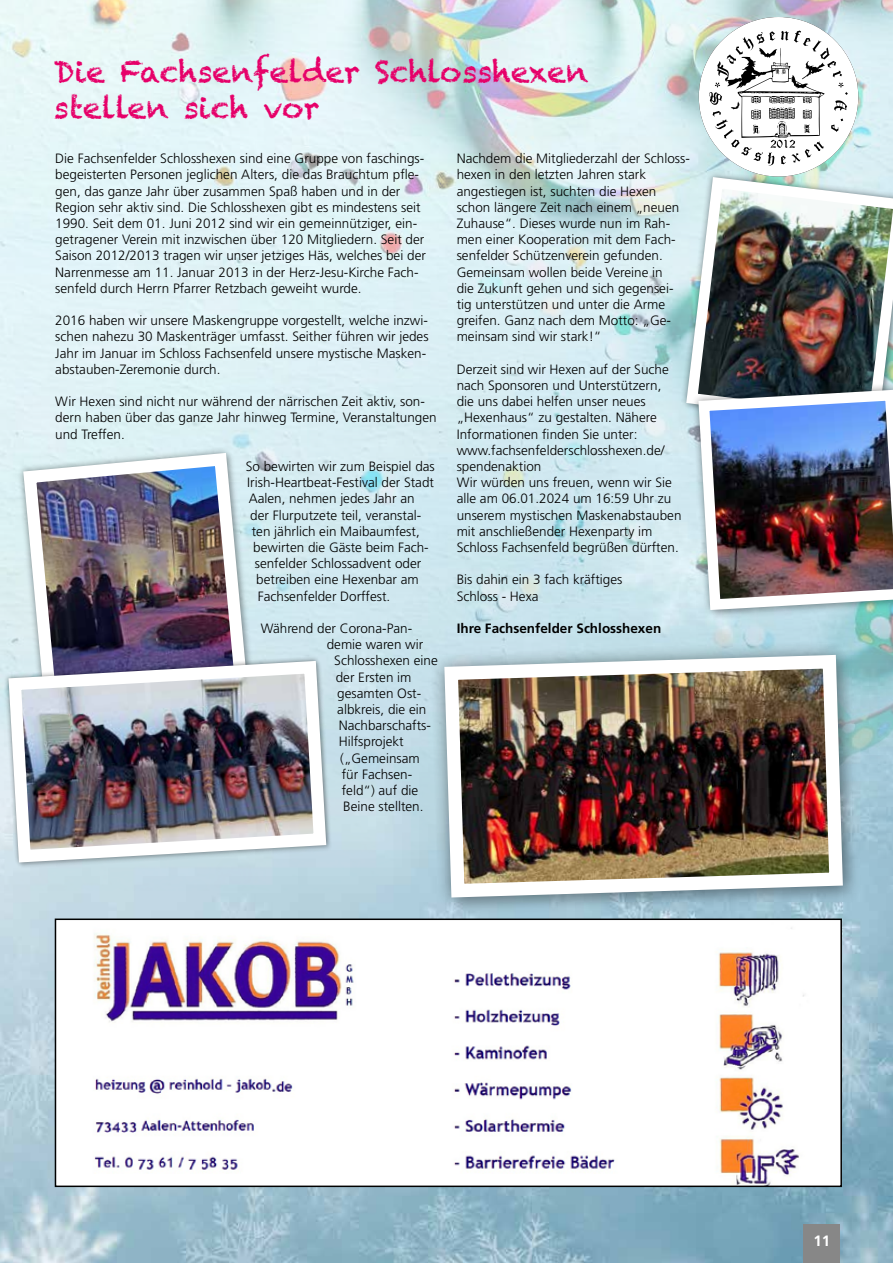
<style>
.page{position:relative;width:893px;height:1263px;background:#fff}
.page>*{position:absolute;margin:0;border:0;box-sizing:border-box;transform-origin:0 0}
.t1{font:30px/36px "Chalkduster";color:#e60069}
.t2{font:700 15px "Frutiger LT Std";color:#fff}
.t3{font:300 13.5px/16.2px "Frutiger LT Std";color:#000}
.t4{font:700 13.5px "Frutiger LT Std";color:#000}
</style>
<div class="page">
<img style="left:0;top:1032px;width:893px;height:231px">
<img style="left:0;top:0;width:893px;height:1032px">
<div style="left:804px;top:1224px;width:36px;height:39px;background:#878787"></div>
<img style="left:17px;top:446px;width:237px;height:208px">
<img style="left:680px;top:171px;width:213px;height:260px">
<div style="left:699px;top:17px;width:159px;height:160px;background:#fff;border-radius:80px"></div>
<svg style="left:709px;top:31px;width:139px;height:135px"></svg>
<img style="left:2px;top:654px;width:331px;height:215px">
<svg style="left:690px;top:382px;width:203px;height:236px;background:#a0b8bf"></svg>
<img style="left:693px;top:384px;width:200px;height:232px">
<div style="left:439px;top:649px;width:424px;height:269px;background:#000;opacity:.2"></div>
<svg style="left:428px;top:638px;width:431px;height:276px;background:#aeceda"></svg>
<img style="left:437px;top:648px;width:413px;height:256px">
<img style="left:58px;top:921px;width:781px;height:263px">
<div style="left:55px;top:918px;width:787px;height:269px;border:2px solid #000"></div>
<h1 class="t1" style="left:54px;top:53px;width:536px">Die Fachsenfelder Schlosshexen stellen sich vor</h1>
<p class="t3" style="left:55px;top:151px;width:372px">Die Fachsenfelder Schlosshexen sind eine Gruppe von faschings&shy;begeisterten Personen jeglichen Alters, die das Brauchtum pfle&shy;gen, das ganze Jahr über zusammen Spaß haben und in der Region sehr aktiv sind. Die Schlosshexen gibt es mindestens seit 1990. Seit dem 01. Juni 2012 sind wir ein gemeinnütziger, ein&shy;getragener Verein mit inzwischen über 120 Mitgliedern. Seit der Saison 2012/2013 tragen wir unser jetziges Häs, welches bei der Narrenmesse am 11. Januar 2013 in der Herz-Jesu-Kirche Fach&shy;senfeld durch Herrn Pfarrer Retzbach geweiht wurde.</p>
<p class="t3" style="left:55px;top:313px;width:375px">2016 haben wir unsere Maskengruppe vorgestellt, welche inzwi&shy;schen nahezu 30 Maskenträger umfasst. Seither führen wir jedes Jahr im Januar im Schloss Fachsenfeld unsere mystische Masken&shy;abstauben-Zeremonie durch.</p>
<p class="t3" style="left:55px;top:394px;width:383px">Wir Hexen sind nicht nur während der närrischen Zeit aktiv, son&shy;dern haben über das ganze Jahr hinweg Termine, Veranstaltungen und Treffen.</p>
<p class="t3" style="left:246px;top:458px;width:191px">So bewirten wir zum Beispiel das</p>
<p class="t3" style="left:247px;top:475px;width:188px">Irish-Heartbeat-Festival der Stadt</p>
<p class="t3" style="left:249px;top:491px;width:167px">Aalen, nehmen jedes Jahr an</p>
<p class="t3" style="left:250px;top:507px;width:172px">der Flurputzete teil, veranstal-</p>
<p class="t3" style="left:252px;top:523px;width:170px">ten jährlich ein Maibaumfest,</p>
<p class="t3" style="left:253px;top:539px;width:177px">bewirten die Gäste beim Fach-</p>
<p class="t3" style="left:255px;top:556px;width:168px">senfelder Schlossadvent oder</p>
<p class="t3" style="left:256px;top:572px;width:164px">betreiben eine Hexenbar am</p>
<p class="t3" style="left:258px;top:588px;width:134px">Fachsenfelder Dorffest.</p>
<p class="t3" style="left:261px;top:620px;width:153px">Während der Corona-Pan-</p>
<p class="t3" style="left:327px;top:637px;width:98px">demie waren wir</p>
<p class="t3" style="left:334px;top:653px;width:105px">Schlosshexen eine</p>
<p class="t3" style="left:336px;top:669px;width:77px">der Ersten im</p>
<p class="t3" style="left:337px;top:685px;width:85px">gesamten Ost-</p>
<p class="t3" style="left:337px;top:701px;width:91px">albkreis, die ein</p>
<p class="t3" style="left:339px;top:718px;width:94px">Nachbarschafts-</p>
<p class="t3" style="left:339px;top:734px;width:67px">Hilfsprojekt</p>
<p class="t3" style="left:340px;top:750px;width:81px">(„Gemeinsam</p>
<p class="t3" style="left:342px;top:766px;width:72px">für Fachsen-</p>
<p class="t3" style="left:342px;top:782px;width:78px">feld“) auf die</p>
<p class="t3" style="left:343px;top:799px;width:82px">Beine stellten.</p>
<p class="t3" style="left:457px;top:151px;width:235px">Nachdem die Mitgliederzahl der Schloss&shy;hexen in den letzten Jahren stark angestiegen ist, suchten die Hexen schon längere Zeit nach einem „neuen Zuhause“. Dieses wurde nun im Rah&shy;men einer Kooperation mit dem Fach&shy;senfelder Schützenverein gefunden.<br>Gemeinsam wollen beide Vereine in<br>die Zukunft gehen und sich gegensei&shy;tig unterstützen und unter die Arme greifen. Ganz nach dem Motto: „Ge&shy;meinsam sind wir stark!“</p>
<p class="t3" style="left:457px;top:361px;width:226px">Derzeit sind wir Hexen auf der Suche nach Sponsoren und Unterstützern, die uns dabei helfen unser neues „Hexenhaus“ zu gestalten. Nähere Informationen finden Sie unter: www.fachsenfelderschlosshexen.de/ spendenaktion<br>Wir würden uns freuen, wenn wir Sie alle am 06.01.2024 um 16:59 Uhr zu unserem mystischen Maskenabstauben mit anschließender Hexenparty im Schloss Fachsenfeld begrüßen dürften.</p>
<p class="t3" style="left:457px;top:572px;width:167px">Bis dahin ein 3 fach kräftiges<br>Schloss - Hexa</p>
<p class="t4" style="left:457px;top:620px;width:206px">Ihre Fachsenfelder Schlosshexen</p>
<p class="t2" style="left:814px;top:1231px;width:18px">11</p>
</div>
